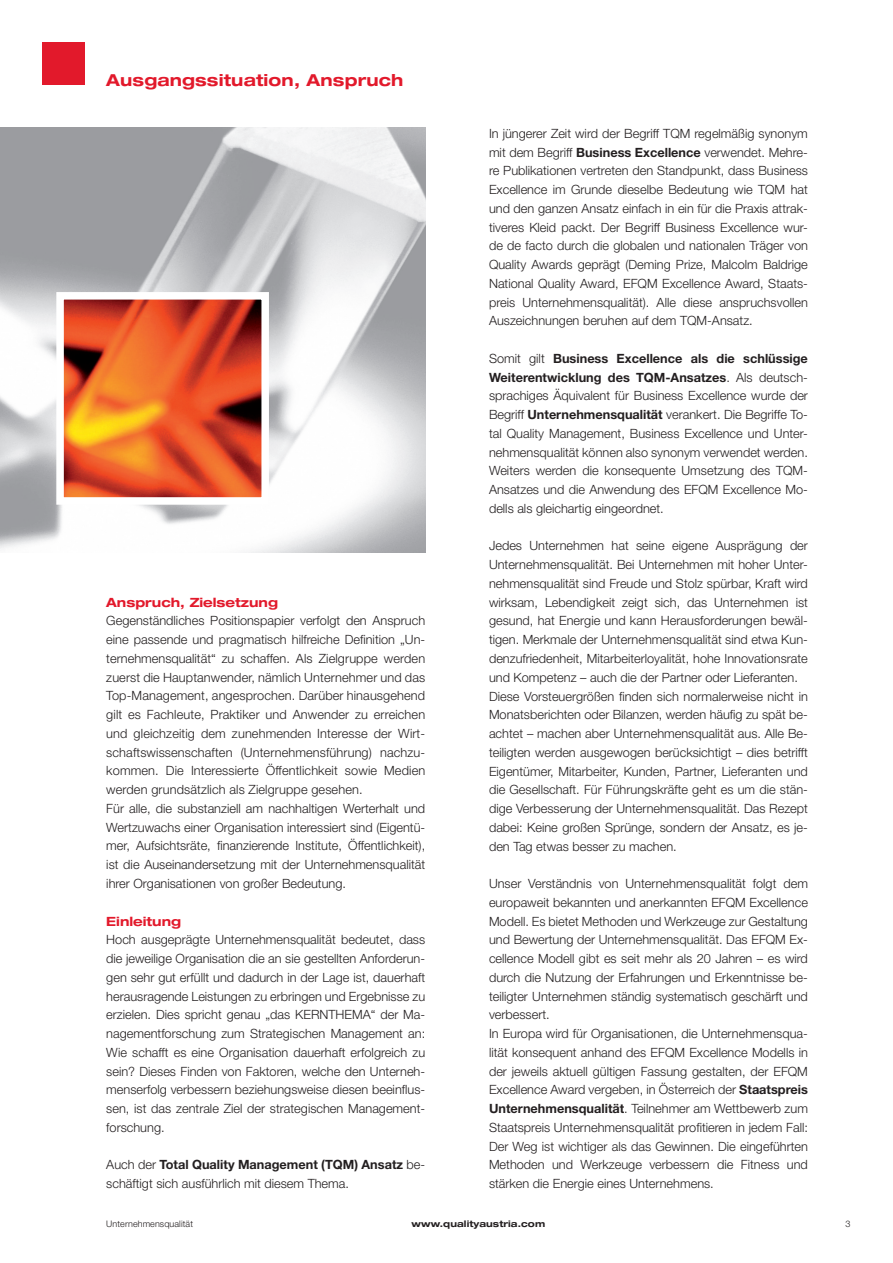
<style>
.page{position:relative;width:893px;height:1263px;background:#fff}
.page>*{position:absolute;margin:0;border:0;box-sizing:border-box;transform-origin:0 0}
.t1{font:700 expanded 16.5px "Helvetica Neue LT Std";letter-spacing:.01em;color:#e2192b}
.t2{font:300 12.75px/18.8px "Helvetica Neue LT Std";color:#231f20}
.t3{font:700 expanded 12.75px "Helvetica Neue LT Std";color:#e2192b}
.t4{font:700 expanded 9px "Helvetica Neue LT Std";letter-spacing:.01em;color:#231f20}
.t5{font:300 9px "Helvetica Neue LT Std";letter-spacing:.01em;color:#231f20}
.s1{font-weight:700}
</style>
<div class="page">
<div style="left:43px;top:43px;width:42px;height:42px;background:#e2192b"></div>
<img style="left:0;top:128px;width:425px;height:425px">
<img style="left:65px;top:301px;width:195px;height:195px">
<div style="left:56px;top:292px;width:213px;height:213px;border:8px solid #fff"></div>
<p class="t1" style="left:106px;top:69px;width:299px">Ausgangssituation, Anspruch</p>
<p class="t3" style="left:106px;top:594px;width:173px">Anspruch, Zielsetzung</p>
<p class="t2" style="left:106px;top:611px;width:320px">Gegenständliches Positionspapier verfolgt den Anspruch eine passende und pragmatisch hilfreiche Definition „Un&shy;ternehmensqualität“ zu schaffen. Als Zielgruppe werden zuerst die Hauptanwender, nämlich Unternehmer und das Top-Management, angesprochen. Darüber hinausgehend gilt es Fachleute, Praktiker und Anwender zu erreichen und gleichzeitig dem zunehmenden Interesse der Wirt&shy;schaftswissenschaften (Unternehmensführung) nachzu&shy;kommen. Die Interessierte Öffentlichkeit sowie Medien werden grundsätzlich als Zielgruppe gesehen.<br>Für alle, die substanziell am nachhaltigen Werterhalt und Wertzuwachs einer Organisation interessiert sind (Eigentü&shy;mer, Aufsichtsräte, finanzierende Institute, Öffentlichkeit), ist die Auseinandersetzung mit der Unternehmensqualität ihrer Organisationen von großer Bedeutung.</p>
<p class="t3" style="left:106px;top:913px;width:76px">Einleitung</p>
<p class="t2" style="left:106px;top:930px;width:320px;text-align:justify">Hoch ausgeprägte Unternehmensqualität bedeutet, dass die jeweilige Organisation die an sie gestellten Anforderun&shy;gen sehr gut erfüllt und dadurch in der Lage ist, dauerhaft herausragende Leistungen zu erbringen und Ergebnisse zu erzielen. Dies spricht genau „das KERNTHEMA“ der Ma&shy;nagementforschung zum Strategischen Management an:<br>Wie schafft es eine Organisation dauerhaft erfolgreich zu sein? Dieses Finden von Faktoren, welche den Unterneh&shy;menserfolg verbessern beziehungsweise diesen beeinflus&shy;sen, ist das zentrale Ziel der strategischen Management&shy;forschung.</p>
<p class="t2" style="left:106px;top:1155px;width:320px">Auch der <span class="s1">Total Quality Management (TQM) Ansatz</span> be&shy;schäftigt sich ausführlich mit diesem Thema.</p>
<p class="t2" style="left:489px;top:124px;width:320px;text-align:justify">In jüngerer Zeit wird der Begriff TQM regelmäßig synonym mit dem Begriff <span class="s1">Business Excellence</span> verwendet. Mehre&shy;re Publikationen vertreten den Standpunkt, dass Business Excellence im Grunde dieselbe Bedeutung wie TQM hat und den ganzen Ansatz einfach in ein für die Praxis attrak&shy;tiveres Kleid packt. Der Begriff Business Excellence wur&shy;de de facto durch die globalen und nationalen Träger von Quality Awards geprägt (Deming Prize, Malcolm Baldrige National Quality Award, EFQM Excellence Award, Staats&shy;preis Unternehmensqualität). Alle diese anspruchsvollen Auszeichnungen beruhen auf dem TQM-Ansatz.</p>
<p class="t2" style="left:489px;top:349px;width:320px;text-align:justify">Somit gilt <span class="s1">Business Excellence als die schlüssige Weiterentwicklung des TQM-Ansatzes</span>. Als deutsch&shy;sprachiges Äquivalent für Business Excellence wurde der Begriff <span class="s1">Unternehmensqualität</span> verankert. Die Begriffe To&shy;tal Quality Management, Business Excellence und Unter&shy;nehmensqualität können also synonym verwendet werden.<br>Weiters werden die konsequente Umsetzung des TQM-Ansatzes und die Anwendung des EFQM Excellence Mo&shy;dells als gleichartig eingeordnet.</p>
<p class="t2" style="left:489px;top:536px;width:320px">Jedes Unternehmen hat seine eigene Ausprägung der Unternehmensqualität. Bei Unternehmen mit hoher Unter&shy;nehmensqualität sind Freude und Stolz spürbar, Kraft wird wirksam, Lebendigkeit zeigt sich, das Unternehmen ist gesund, hat Energie und kann Herausforderungen bewäl&shy;tigen. Merkmale der Unternehmensqualität sind etwa Kun&shy;denzufriedenheit, Mitarbeiterloyalität, hohe Innovationsrate und Kompetenz – auch die der Partner oder Lieferanten.<br>Diese Vorsteuergrößen finden sich normalerweise nicht in Monatsberichten oder Bilanzen, werden häufig zu spät be&shy;achtet – machen aber Unternehmensqualität aus. Alle Be&shy;teiligten werden ausgewogen berücksichtigt – dies betrifft Eigentümer, Mitarbeiter, Kunden, Partner, Lieferanten und die Gesellschaft. Für Führungskräfte geht es um die stän&shy;dige Verbesserung der Unternehmensqualität. Das Rezept dabei: Keine großen Sprünge, sondern der Ansatz, es je&shy;den Tag etwas besser zu machen.</p>
<p class="t2" style="left:489px;top:874px;width:320px">Unser Verständnis von Unternehmensqualität folgt dem europaweit bekannten und anerkannten EFQM Excellence Modell. Es bietet Methoden und Werkzeuge zur Gestaltung und Bewertung der Unternehmensqualität. Das EFQM Ex&shy;cellence Modell gibt es seit mehr als 20 Jahren – es wird durch die Nutzung der Erfahrungen und Erkenntnisse be&shy;teiligter Unternehmen ständig systematisch geschärft und verbessert.<br>In Europa wird für Organisationen, die Unternehmensqua&shy;lität konsequent anhand des EFQM Excellence Modells in der jeweils aktuell gültigen Fassung gestalten, der EFQM Excellence Award vergeben, in Österreich der <span class="s1">Staatspreis Unternehmensqualität</span>. Teilnehmer am Wettbewerb zum Staatspreis Unternehmensqualität profitieren in jedem Fall:<br>Der Weg ist wichtiger als das Gewinnen. Die eingeführten Methoden und Werkzeuge verbessern die Fitness und stärken die Energie eines Unternehmens.</p>
<p class="t5" style="left:106px;top:1218px;width:88px">Unternehmensqualität</p>
<p class="t4" style="left:412px;top:1218px;width:135px">www.qualityaustria.com</p>
<p class="t5" style="left:845px;top:1218px;width:7px">3</p>
</div>
